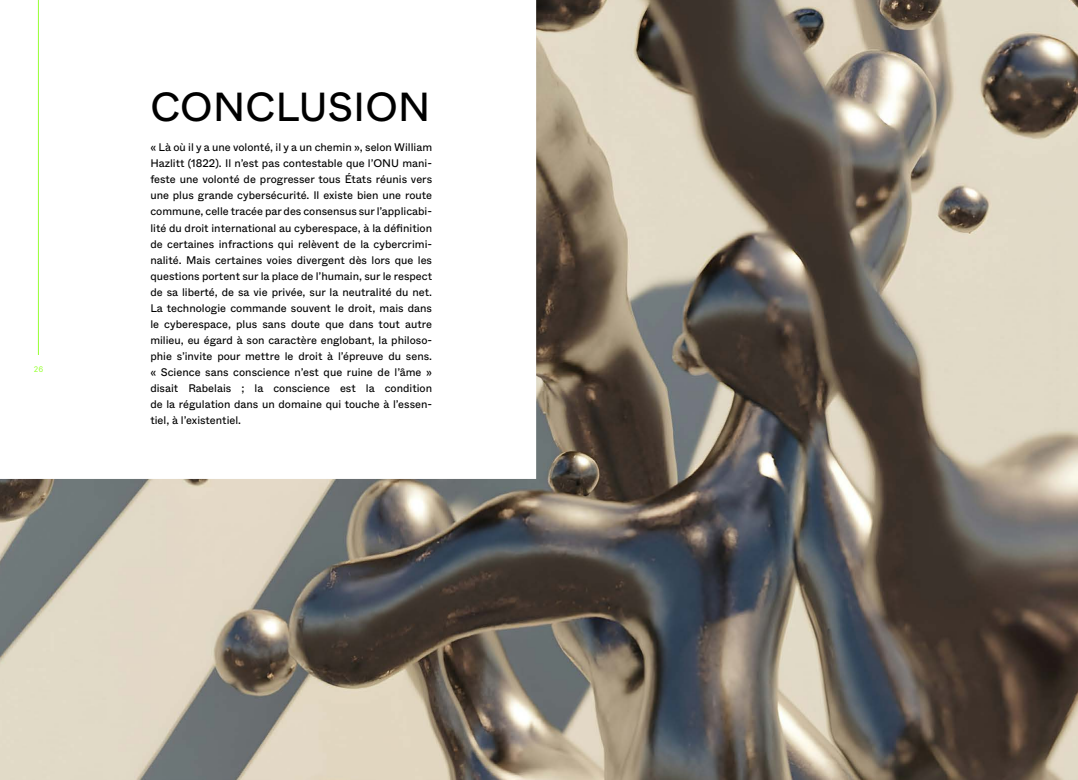
<style>
.page{position:relative;width:1078px;height:780px;background:#fff}
.page>*{position:absolute;margin:0;border:0;box-sizing:border-box;transform-origin:0 0}
.t1{font:40.5px "ABC Whyte";color:#000}
.t2{font:11px/16px "ABC Whyte";color:#000;text-align:justify}
.t3{font:8px "Basier Circle";color:#98ff33}
</style>
<div class="page">
<img style="left:0;top:0;width:1077px;height:780px">
<p class="t3" style="left:34px;top:364px;width:11px">26</p>
<h1 class="t1" style="left:150px;top:81px;width:282px">CONCLUSION</h1>
<p class="t2" style="left:150px;top:140px;width:283px">« Là où il y a une volonté, il y a un chemin », selon William Hazlitt (1822). Il n’est pas contestable que l’ONU mani&shy;feste une volonté de progresser tous États réunis vers une plus grande cybersécurité. Il existe bien une route commune, celle tracée par des consensus sur l’applicabi&shy;lité du droit international au cyberespace, à la définition de certaines infractions qui relèvent de la cybercrimi&shy;nalité. Mais certaines voies divergent dès lors que les questions portent sur la place de l’humain, sur le respect de sa liberté, de sa vie privée, sur la neutralité du net.<br>La technologie commande souvent le droit, mais dans le cyberespace, plus sans doute que dans tout autre milieu, eu égard à son caractère englobant, la philoso&shy;phie s’invite pour mettre le droit à l’épreuve du sens. « Science sans conscience n’est que ruine de l’âme » disait Rabelais ; la conscience est la condition de la régulation dans un domaine qui touche à l’essen&shy;tiel, à l’existentiel.</p>
</div>
